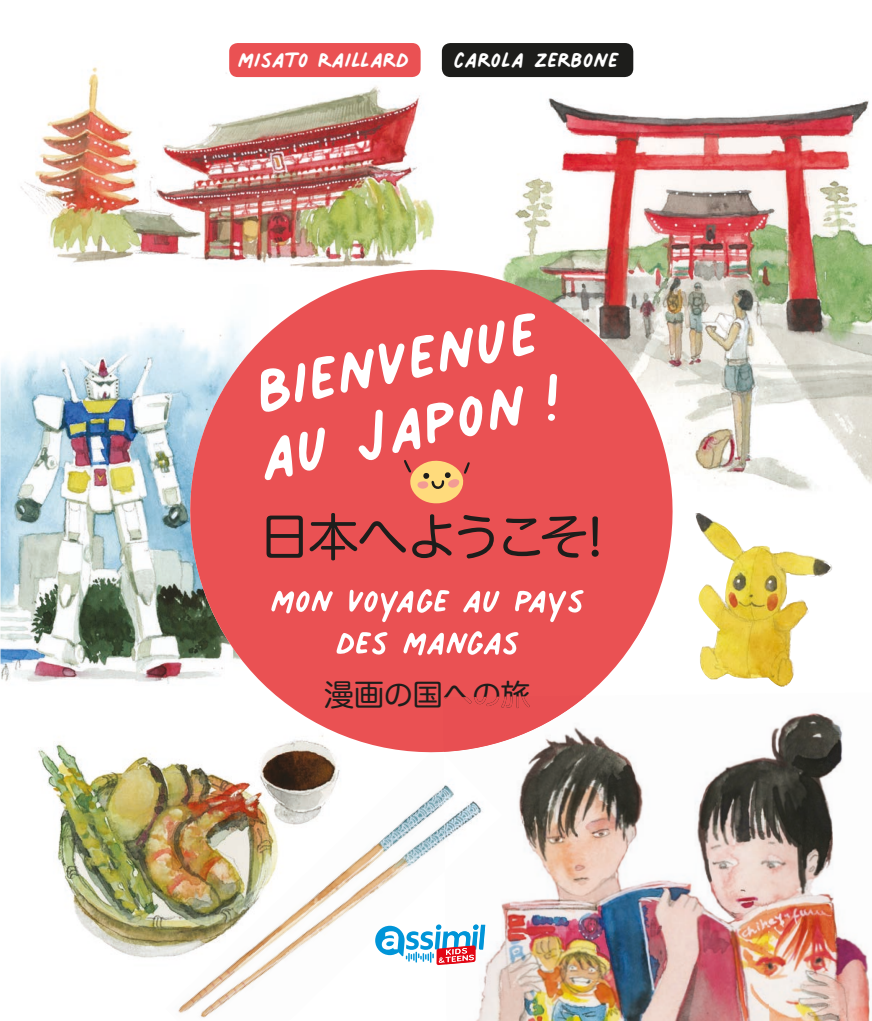
<style>
.page{position:relative;width:872px;height:1021px;background:#fff}
.page>*{position:absolute;margin:0;border:0;box-sizing:border-box;transform-origin:0 0}
.t1{font:127.5px "Palmer Lake Print";color:#fff}
.t2{font:67.5px "Palmer Lake Print";color:#fff}
.t3{font:51px "Hira Maru Pro W4";letter-spacing:-.08em;color:#1d1d1b}
.t4{font:45px "Palmer Lake Print";color:#fff}
.t5{font:30px "Hira Maru Pro W4";letter-spacing:-.02em;color:#1d1d1b}
</style>
<div class="page">
<img style="left:494px;top:60px;width:378px;height:431px">
<img style="left:700px;top:517px;width:133px;height:169px">
<img style="left:38px;top:741px;width:127px;height:217px">
<img style="left:165px;top:786px;width:278px;height:232px">
<img style="left:0;top:325px;width:222px;height:357px">
<img style="left:20px;top:60px;width:425px;height:203px">
<div style="left:442px;top:43px;width:191px;height:34px;background:#1d1d1b;border-radius:9px"></div>
<div style="left:229px;top:43px;width:191px;height:34px;background:#ea5153;border-radius:9px"></div>
<svg style="left:156px;top:390px;width:484px;height:396px"></svg>
<img style="left:222px;top:235px;width:485px;height:396px">
<div style="left:203px;top:336px;width:241px;height:241px;background:#ea5153;border-radius:50%"></div>
<div style="left:415px;top:450px;width:241px;height:241px;background:#ea5153;border-radius:50%"></div>
<svg style="left:404px;top:452px;width:72px;height:51px"></svg>
<img style="left:443px;top:694px;width:322px;height:233px">
<img style="left:765px;top:713px;width:105px;height:307px">
<img style="left:476px;top:927px;width:293px;height:93px">
<img style="left:443px;top:754px;width:59px;height:116px">
<img style="left:443px;top:695px;width:143px;height:56px">
<img style="left:443px;top:696px;width:86px;height:12px">
<svg style="left:375px;top:924px;width:110px;height:41px"></svg>
<p class="t4" style="left:238px;top:37px;width:382px">misato Raillard carola Zerbone</p>
<h1 class="t1" style="left:244px;top:327px;width:288px;rotate:-12deg">Bienvenue</h1>
<h1 class="t1" style="left:247px;top:396px;width:310px;rotate:-12deg">au Japon !</h1>
<p class="t3" style="left:259px;top:492px;width:345px">日本へようこそ!</p>
<h2 class="t2" style="left:271px;top:566px;width:316px">mon voyage au pays</h2>
<h2 class="t2" style="left:336px;top:608px;width:185px">des mangas</h2>
<p class="t5" style="left:324px;top:668px;width:208px">漫画の国への旅</p>
</div>
